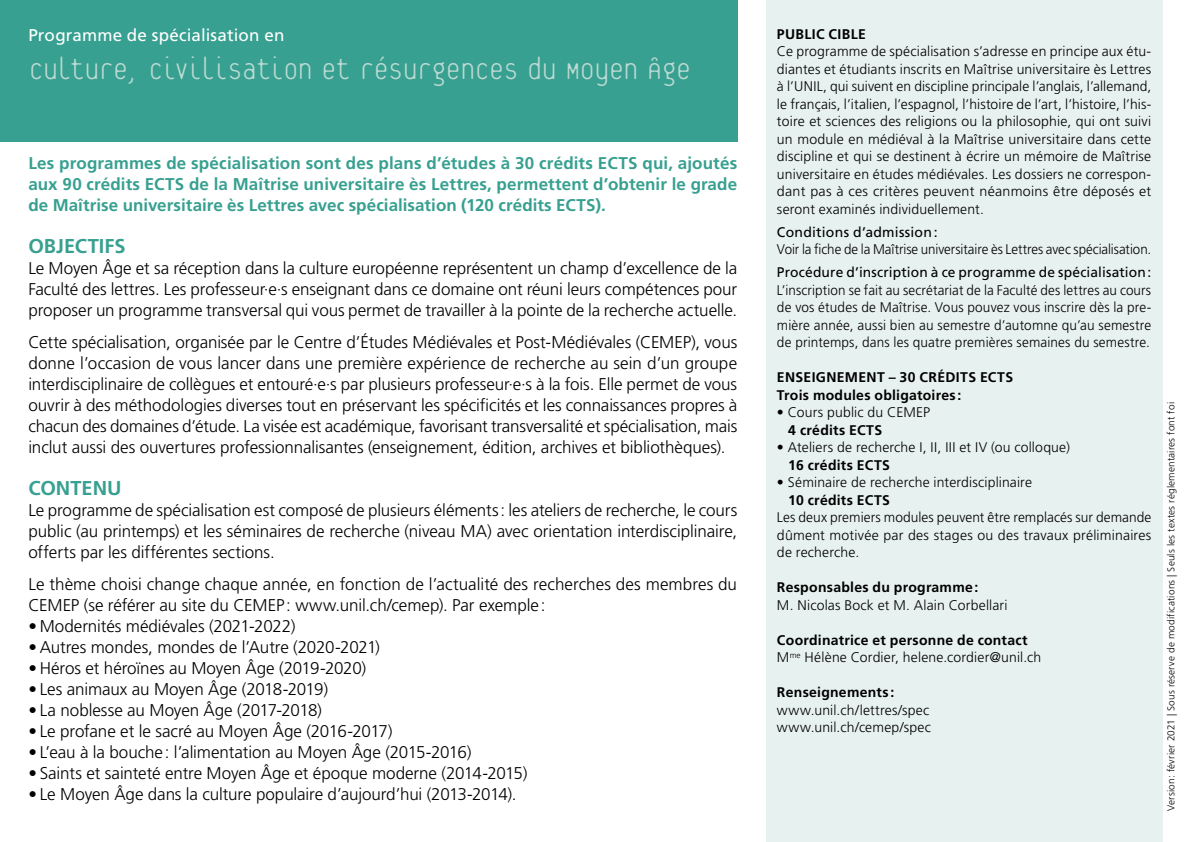
<style>
.page{position:relative;width:1191px;height:842px;background:#fff}
.page>*{position:absolute;margin:0;border:0;box-sizing:border-box;transform-origin:0 0}
.t1{font:100 34px "Platelet";letter-spacing:-.04em;color:#bcdad3}
.Texte_courant{font:700 20px "Frutiger LT Std";color:#37a090}
.Texte_courant-2{font:300 17px/21px "Frutiger LT Std";letter-spacing:-.005em;color:#000;text-align:justify}
.Texte_courant-3{font:700 17px/21px "Frutiger LT Std";letter-spacing:.005em;color:#37a090;text-align:justify}
.TitreDeParagraphe{font:17px "Frutiger LT Std";letter-spacing:.01em;color:#fff}
.Texte_courant-4{font:300 14px/17.6px "Frutiger LT Std";letter-spacing:.01em;color:#000;text-align:justify}
.Texte_courant-5{font:300 14px/17.4px "Frutiger LT Std";letter-spacing:.01em;color:#000;text-align:justify;scale:.96 1}
.Texte_courant-6{font:700 14px "Frutiger LT Std";letter-spacing:.02em;color:#000}
.Texte_courant-7{font:14px "Frutiger LT Std";letter-spacing:.01em;color:#000}
.Texte_courant-8{font:300 14px "Frutiger LT Std";letter-spacing:.01em;color:#000;scale:.95 1}
.Texte_courant-9{font:300 10px "Frutiger LT Std";letter-spacing:.015em;color:#000}
.s1{font-weight:700}
</style>
<div class="page">
<div style="left:765px;top:0;width:397px;height:842px;background:#e7f1ef"></div>
<div style="left:0;top:0;width:737px;height:142px;background:#37a090"></div>
<p class="TitreDeParagraphe" style="left:28px;top:25px;width:258px">Programme de spécialisation en</p>
<p class="t1" style="left:28px;top:55px;width:665px">Culture, civilisation et résurgences du Moyen Âge</p>
<p class="Texte_courant-3" style="left:28px;top:152px;width:710px">Les programmes de spécialisation sont des plans d’études à 30 crédits ECTS qui, ajoutés aux 90 crédits ECTS de la Maîtrise universitaire ès Lettres, permettent d’obtenir le grade de Maîtrise universitaire ès Lettres avec spécialisation (120 crédits ECTS).</p>
<p class="Texte_courant" style="left:28px;top:234px;width:99px">OBJECTIFS</p>
<p class="Texte_courant-2" style="left:28px;top:258px;width:710px">Le Moyen Âge et sa réception dans la culture européenne représentent un champ d’excellence de la Faculté des lettres. Les professeur·e·s enseignant dans ce domaine ont réuni leurs compétences pour proposer un programme transversal qui vous permet de travailler à la pointe de la recherche actuelle.</p>
<p class="Texte_courant-2" style="left:28px;top:332px;width:710px">Cette spécialisation, organisée par le Centre d’Études Médiévales et Post-Médiévales (CEMEP), vous donne l’occasion de vous lancer dans une première expérience de recherche au sein d’un groupe interdisciplinaire de collègues et entouré·e·s par plusieurs professeur·e·s à la fois. Elle permet de vous ouvrir à des méthodologies diverses tout en préservant les spécificités et les connaissances propres à chacun des domaines d’étude. La visée est académique, favorisant transversalité et spécialisation, mais inclut aussi des ouvertures professionnalisantes (enseignement, édition, archives et bibliothèques).</p>
<p class="Texte_courant" style="left:28px;top:476px;width:95px">CONTENU</p>
<p class="Texte_courant-2" style="left:28px;top:500px;width:710px">Le programme de spécialisation est composé de plusieurs éléments: les ateliers de recherche, le cours public (au printemps) et les séminaires de recherche (niveau MA) avec orientation interdisciplinaire, offerts par les différentes sections.</p>
<p class="Texte_courant-2" style="left:28px;top:574px;width:710px">Le thème choisi change chaque année, en fonction de l’actualité des recherches des membres du<br>CEMEP (se référer au site du CEMEP: www.unil.ch/cemep). Par exemple:</p>
<p class="Texte_courant-2" style="left:28px;top:616px;width:268px">• Modernités médiévales (2021-2022)</p>
<p class="Texte_courant-2" style="left:28px;top:637px;width:353px">• Autres mondes, mondes de l’Autre (2020-2021)</p>
<p class="Texte_courant-2" style="left:28px;top:658px;width:339px">• Héros et héroïnes au Moyen Âge (2019-2020)</p>
<p class="Texte_courant-2" style="left:28px;top:679px;width:301px">• Les animaux au Moyen Âge (2018-2019)</p>
<p class="Texte_courant-2" style="left:28px;top:700px;width:295px">• La noblesse au Moyen Âge (2017-2018)</p>
<p class="Texte_courant-2" style="left:28px;top:721px;width:366px">• Le profane et le sacré au Moyen Âge (2016-2017)</p>
<p class="Texte_courant-2" style="left:28px;top:742px;width:445px">• L’eau à la bouche: l’alimentation au Moyen Âge (2015-2016)</p>
<p class="Texte_courant-2" style="left:28px;top:763px;width:501px">• Saints et sainteté entre Moyen Âge et époque moderne (2014-2015)</p>
<p class="Texte_courant-2" style="left:28px;top:784px;width:490px">• Le Moyen Âge dans la culture populaire d’aujourd’hui (2013-2014).</p>
<p class="Texte_courant-6" style="left:777px;top:26px;width:90px">PUBLIC CIBLE</p>
<p class="Texte_courant-4" style="left:777px;top:43px;width:376px">Ce programme de spécialisation s’adresse en principe aux étu&shy;diantes et étudiants inscrits en Maîtrise universitaire ès Lettres à l’UNIL, qui suivent en discipline principale l’anglais, l’allemand, le français, l’italien, l’espagnol, l’histoire de l’art, l’histoire, l’his&shy;toire et sciences des religions ou la philosophie, qui ont suivi un module en médiéval à la Maîtrise universitaire dans cette discipline et qui se destinent à écrire un mémoire de Maîtrise universitaire en études médiévales. Les dossiers ne correspon&shy;dant pas à ces critères peuvent néanmoins être déposés et seront examinés individuellement.</p>
<p class="Texte_courant-7" style="left:777px;top:223px;width:162px">Conditions d’admission:</p>
<p class="Texte_courant-8" style="left:777px;top:241px;width:395px">Voir la fiche de la Maîtrise universitaire ès Lettres avec spécialisation.</p>
<p class="Texte_courant-7" style="left:777px;top:264px;width:376px">Procédure d’inscription à ce programme de spécialisation:</p>
<p class="Texte_courant-5" style="left:777px;top:281px;width:391px">L’inscription se fait au secrétariat de la Faculté des lettres au cours de vos études de Maîtrise. Vous pouvez vous inscrire dès la pre&shy;mière année, aussi bien au semestre d’automne qu’au semestre de printemps, dans les quatre premières semaines du semestre.</p>
<p class="Texte_courant-6" style="left:777px;top:369px;width:238px">ENSEIGNEMENT – 30 CRÉDITS ECTS</p>
<p class="Texte_courant-6" style="left:777px;top:387px;width:186px">Trois modules obligatoires:</p>
<p class="Texte_courant-4" style="left:777px;top:404px;width:155px">• Cours public du CEMEP</p>
<p class="Texte_courant-6" style="left:788px;top:422px;width:95px">4 crédits ECTS</p>
<p class="Texte_courant-4" style="left:777px;top:439px;width:294px">• Ateliers de recherche I, II, III et IV (ou colloque)</p>
<p class="Texte_courant-6" style="left:788px;top:457px;width:103px">16 crédits ECTS</p>
<p class="Texte_courant-4" style="left:777px;top:474px;width:256px">• Séminaire de recherche interdisciplinaire</p>
<p class="Texte_courant-6" style="left:788px;top:492px;width:103px">10 crédits ECTS</p>
<p class="Texte_courant-4" style="left:777px;top:509px;width:376px">Les deux premiers modules peuvent être remplacés sur demande dûment motivée par des stages ou des travaux préliminaires de recherche.</p>
<p class="Texte_courant-4" style="left:777px;top:579px;width:232px"><span class="s1">Responsables du programme:<br></span>M. Nicolas Bock et M. Alain Corbellari</p>
<p class="Texte_courant-6" style="left:777px;top:632px;width:252px">Coordinatrice et personne de contact</p>
<p class="Texte_courant-4" style="left:777px;top:649px;width:266px">M<sup>me</sup> Hélène Cordier, helene.cordier@unil.ch</p>
<p class="Texte_courant-6" style="left:777px;top:684px;width:119px">Renseignements:</p>
<p class="Texte_courant-4" style="left:777px;top:701px;width:154px">www.unil.ch/lettres/spec</p>
<p class="Texte_courant-4" style="left:777px;top:719px;width:155px">www.unil.ch/cemep/spec</p>
<p class="Texte_courant-9" style="left:1165px;top:811px;width:410px;rotate:-90deg">Version: février 2021 | Sous réserve de modifications | Seuls les textes réglementaires font foi</p>
</div>
